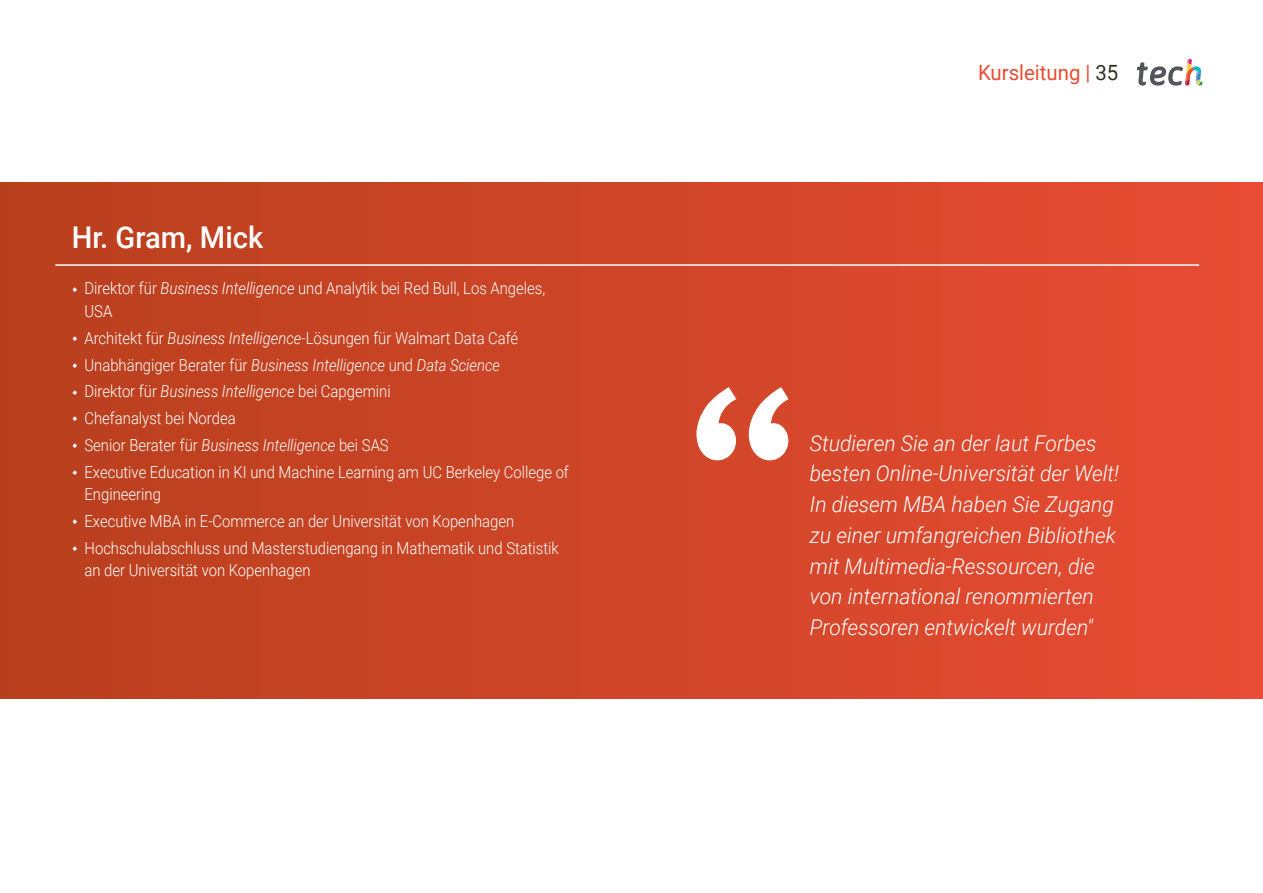
<style>
.page{position:relative;width:1263px;height:893px;background:#fff}
.page>*{position:absolute;margin:0;border:0;box-sizing:border-box;transform-origin:0 0}
.t1{font:500 30px "Roboto";color:#fff}
.t2{font:italic 300 21.75px/30.8px "Roboto";color:#fff}
.t3{font:21px "Roboto";color:#e94d35}
.t4{font:300 16.5px/26.7px "Roboto";color:#fff;scale:.9 1}
.s1{font-style:italic}
.s2{color:#312e20}
</style>
<div class="page">
<svg style="left:1137px;top:59px;width:65px;height:27px"></svg>
<div style="left:0;top:182px;width:1263px;height:516px;background:linear-gradient(to right,#b83f1d,#e84c33)"></div>
<hr style="left:55px;top:264px;width:1144px;height:2px;background:#fff">
<svg style="left:696px;top:387px;width:93px;height:73px"></svg>
<svg style="left:73px;top:287px;width:4px;height:5px"></svg>
<svg style="left:73px;top:336px;width:4px;height:5px"></svg>
<svg style="left:73px;top:363px;width:4px;height:5px"></svg>
<svg style="left:73px;top:390px;width:4px;height:5px"></svg>
<svg style="left:73px;top:416px;width:4px;height:5px"></svg>
<svg style="left:73px;top:443px;width:4px;height:5px"></svg>
<svg style="left:73px;top:470px;width:4px;height:5px"></svg>
<svg style="left:73px;top:519px;width:4px;height:5px"></svg>
<svg style="left:73px;top:546px;width:4px;height:5px"></svg>
<h1 class="t1" style="left:72px;top:216px;width:193px">Hr. Gram, Mick</h1>
<p class="t4" style="left:85px;top:277px;width:513px;line-height:22.5px">Direktor für <span class="s1">Business Intelligence</span> und Analytik bei Red Bull, Los Angeles,<br>USA</p>
<p class="t4" style="left:85px;top:324px;width:540px">Architekt für <span class="s1">Business Intelligence</span>-Lösungen für Walmart Data Café Unabhängiger Berater für <span class="s1">Business Intelligence</span> und <span class="s1">Data Science<br></span>Direktor für <span class="s1">Business Intelligence</span> bei Capgemini<br>Chefanalyst bei Nordea<br>Senior Berater für <span class="s1">Business Intelligence</span> bei SAS<br>Executive Education in KI und Machine Learning am UC Berkeley College of</p>
<p class="t4" style="left:85px;top:480px;width:528px">Engineering<br>Executive MBA in E-Commerce an der Universität von Kopenhagen<br>Hochschulabschluss und Masterstudiengang in Mathematik und Statistik</p>
<p class="t4" style="left:85px;top:556px;width:253px">an der Universität von Kopenhagen</p>
<p class="t3" style="left:978px;top:57px;width:142px">Kursleitung | <span class="s2">35</span></p>
<h2 class="t2" style="left:810px;top:427px;width:311px">Studieren Sie an der laut Forbes besten Online-Universität der Welt!<br>In diesem MBA haben Sie Zugang zu einer umfangreichen Bibliothek mit Multimedia-Ressourcen, die von international renommierten Professoren entwickelt wurden"</h2>
</div>
